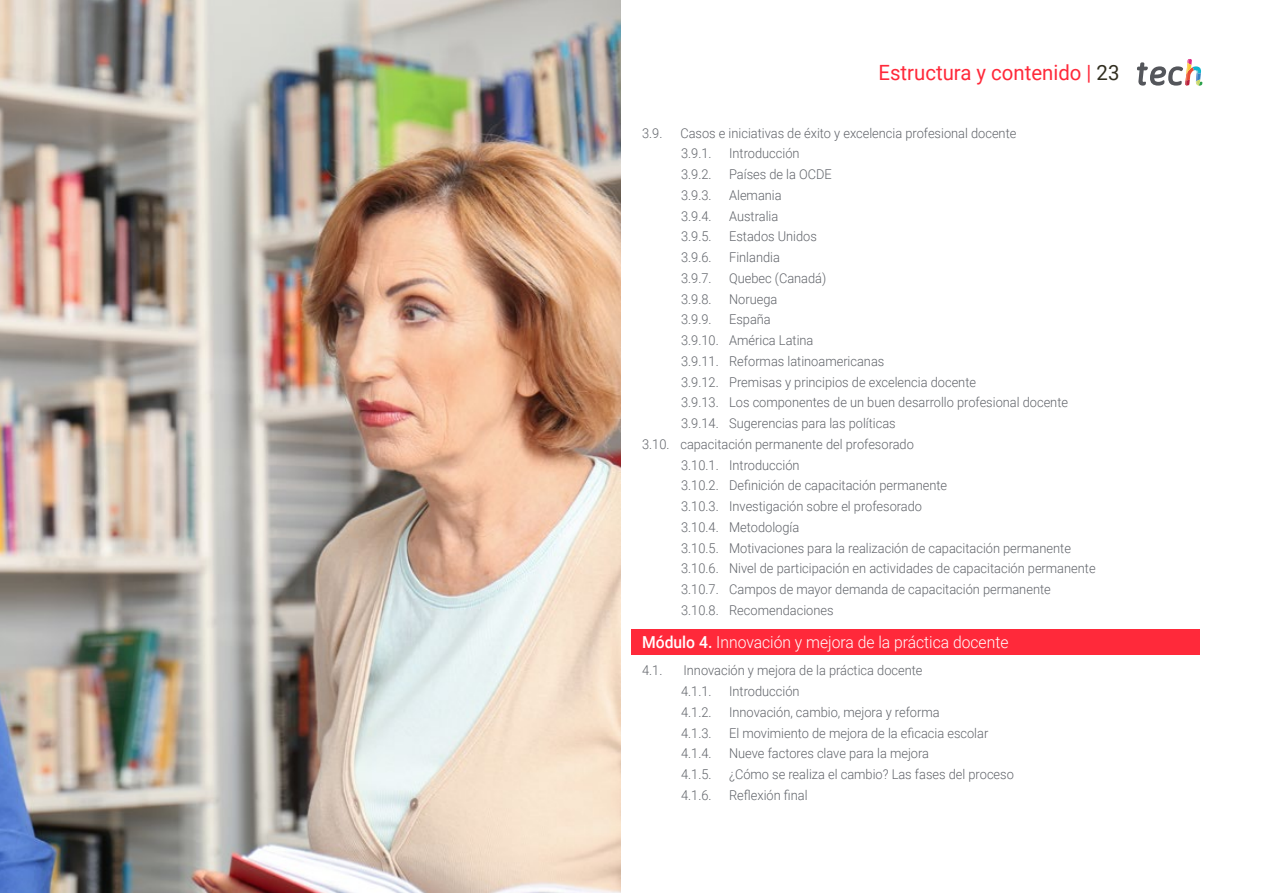
<style>
.page{position:relative;width:1263px;height:893px;background:#fff}
.page>*{position:absolute;margin:0;border:0;box-sizing:border-box;transform-origin:0 0}
.t1{font:21px "Roboto";color:#ff293a}
.t2{font:300 16.5px "Roboto";color:#fff;scale:.95 1}
.t3{font:300 13.5px/20.7px "Roboto";color:#61646a;scale:.95 1}
.s1{color:#312e20}
.s2{font-weight:500}
</style>
<div class="page">
<svg style="left:1137px;top:59px;width:65px;height:27px"></svg>
<div style="left:631px;top:629px;width:568px;height:25px;background:#ff293a"></div>
<img style="left:0;top:0;width:621px;height:893px">
<h1 class="t1" style="left:878px;top:57px;width:242px">Estructura y contenido | <span class="s1">23</span></h1>
<p class="t3" style="left:642px;top:122px;width:23px">3.9.</p>
<p class="t3" style="left:680px;top:122px;width:355px">Casos e iniciativas de éxito y excelencia profesional docente<br>3.9.1.</p>
<p class="t3" style="left:729px;top:143px;width:76px">Introducción</p>
<p class="t3" style="left:681px;top:164px;width:34px">3.9.2.</p>
<p class="t3" style="left:729px;top:164px;width:110px">Países de la OCDE</p>
<p class="t3" style="left:681px;top:184px;width:34px">3.9.3.</p>
<p class="t3" style="left:729px;top:184px;width:57px">Alemania</p>
<p class="t3" style="left:681px;top:205px;width:34px">3.9.4.</p>
<p class="t3" style="left:729px;top:205px;width:53px">Australia</p>
<p class="t3" style="left:681px;top:226px;width:34px">3.9.5.</p>
<p class="t3" style="left:729px;top:226px;width:94px">Estados Unidos</p>
<p class="t3" style="left:681px;top:247px;width:34px">3.9.6.</p>
<p class="t3" style="left:729px;top:247px;width:55px">Finlandia</p>
<p class="t3" style="left:681px;top:267px;width:34px">3.9.7.</p>
<p class="t3" style="left:729px;top:267px;width:104px">Quebec (Canadá)</p>
<p class="t3" style="left:681px;top:288px;width:34px">3.9.8.</p>
<p class="t3" style="left:729px;top:288px;width:52px">Noruega</p>
<p class="t3" style="left:681px;top:309px;width:34px">3.9.9.</p>
<p class="t3" style="left:729px;top:309px;width:45px">España</p>
<p class="t3" style="left:681px;top:330px;width:141px">3.9.10. América Latina</p>
<p class="t3" style="left:681px;top:350px;width:215px">3.9.11. Reformas latinoamericanas</p>
<p class="t3" style="left:681px;top:371px;width:312px">3.9.12. Premisas y principios de excelencia docente</p>
<p class="t3" style="left:681px;top:392px;width:409px">3.9.13. Los componentes de un buen desarrollo profesional docente</p>
<p class="t3" style="left:681px;top:413px;width:227px">3.9.14. Sugerencias para las políticas</p>
<p class="t3" style="left:642px;top:433px;width:288px">3.10. capacitación permanente del profesorado</p>
<p class="t3" style="left:681px;top:454px;width:126px">3.10.1. Introducción</p>
<p class="t3" style="left:681px;top:475px;width:282px">3.10.2. Definición de capacitación permanente</p>
<p class="t3" style="left:681px;top:496px;width:255px">3.10.3. Investigación sobre el profesorado</p>
<p class="t3" style="left:681px;top:516px;width:126px">3.10.4. Metodología</p>
<p class="t3" style="left:681px;top:537px;width:412px">3.10.5. Motivaciones para la realización de capacitación permanente</p>
<p class="t3" style="left:681px;top:558px;width:438px">3.10.6. Nivel de participación en actividades de capacitación permanente</p>
<p class="t3" style="left:681px;top:579px;width:391px">3.10.7. Campos de mayor demanda de capacitación permanente</p>
<p class="t3" style="left:681px;top:599px;width:162px">3.10.8. Recomendaciones</p>
<p class="t2" style="left:642px;top:631px;width:387px"><span class="s2">Módulo 4.</span> Innovación y mejora de la práctica docente</p>
<p class="t3" style="left:642px;top:660px;width:23px">4.1.</p>
<p class="t3" style="left:681px;top:660px;width:256px">Innovación y mejora de la práctica docente<br>4.1.1.</p>
<p class="t3" style="left:729px;top:680px;width:76px">Introducción</p>
<p class="t3" style="left:681px;top:701px;width:34px">4.1.2.</p>
<p class="t3" style="left:729px;top:701px;width:223px">Innovación, cambio, mejora y reforma</p>
<p class="t3" style="left:681px;top:722px;width:34px">4.1.3.</p>
<p class="t3" style="left:729px;top:722px;width:274px">El movimiento de mejora de la eficacia escolar</p>
<p class="t3" style="left:681px;top:743px;width:34px">4.1.4.</p>
<p class="t3" style="left:729px;top:743px;width:212px">Nueve factores clave para la mejora</p>
<p class="t3" style="left:681px;top:763px;width:34px">4.1.5.</p>
<p class="t3" style="left:729px;top:763px;width:301px">¿Cómo se realiza el cambio? Las fases del proceso</p>
<p class="t3" style="left:681px;top:784px;width:34px">4.1.6.</p>
<p class="t3" style="left:729px;top:784px;width:84px">Reflexión final</p>
</div>
